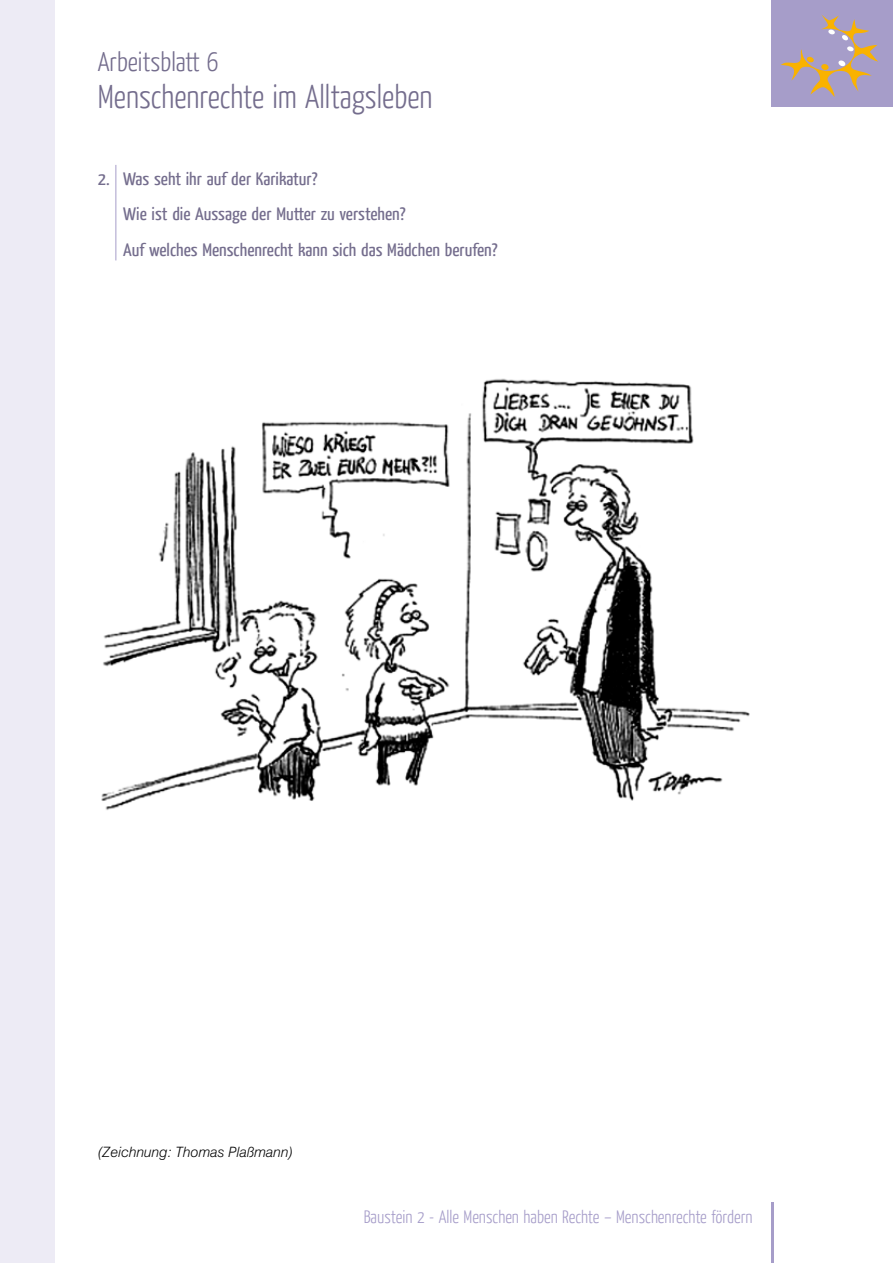
<style>
.page{position:relative;width:893px;height:1263px;background:#fff}
.page>*{position:absolute;margin:0;border:0;box-sizing:border-box;transform-origin:0 0}
.t1{font:300 33px "Yanone Kaffeesatz";color:#746d8d}
.t2{font:300 27px "Yanone Kaffeesatz";color:#746d8d}
.t3{font:18px/35.5px "Yanone Kaffeesatz";color:#746d8d;scale:1.1 1}
.t4{font:300 18px "Yanone Kaffeesatz";color:#a69dc9}
.t5{font:italic 300 14.25px "Swiss 721 BT";color:#000}
</style>
<div class="page">
<div style="left:771px;top:0;width:122px;height:106px;background:#a69dc9"></div>
<div style="left:0;top:0;width:54px;height:1263px;background:#edebf5"></div>
<svg style="left:781px;top:14px;width:97px;height:83px"></svg>
<div style="left:807px;top:57px;width:7px;height:6px;background:#f9b200;border-radius:50%"></div>
<hr style="left:771px;top:1202px;width:3px;height:61px;background:#a69dc9">
<img style="left:101px;top:378px;width:649px;height:432px">
<hr style="left:115px;top:165px;width:1px;height:95px;background:#a69dc9">
<h2 class="t2" style="left:98px;top:44px;width:122px">Arbeitsblatt 6</h2>
<h1 class="t1" style="left:98px;top:76px;width:336px">Menschenrechte im Alltagsleben</h1>
<p class="t3" style="left:123px;top:160px;width:342px;text-indent:-26px">2. Was seht ihr auf der Karikatur?<br>Wie ist die Aussage der Mutter zu verstehen?<br>Auf welches Menschenrecht kann sich das Mädchen berufen?</p>
<p class="t5" style="left:98px;top:1143px;width:197px">(Zeichnung: Thomas Plaßmann)</p>
<p class="t4" style="left:364px;top:1206px;width:390px">Baustein 2 - Alle Menschen haben Rechte – Menschenrechte fördern</p>
</div>
